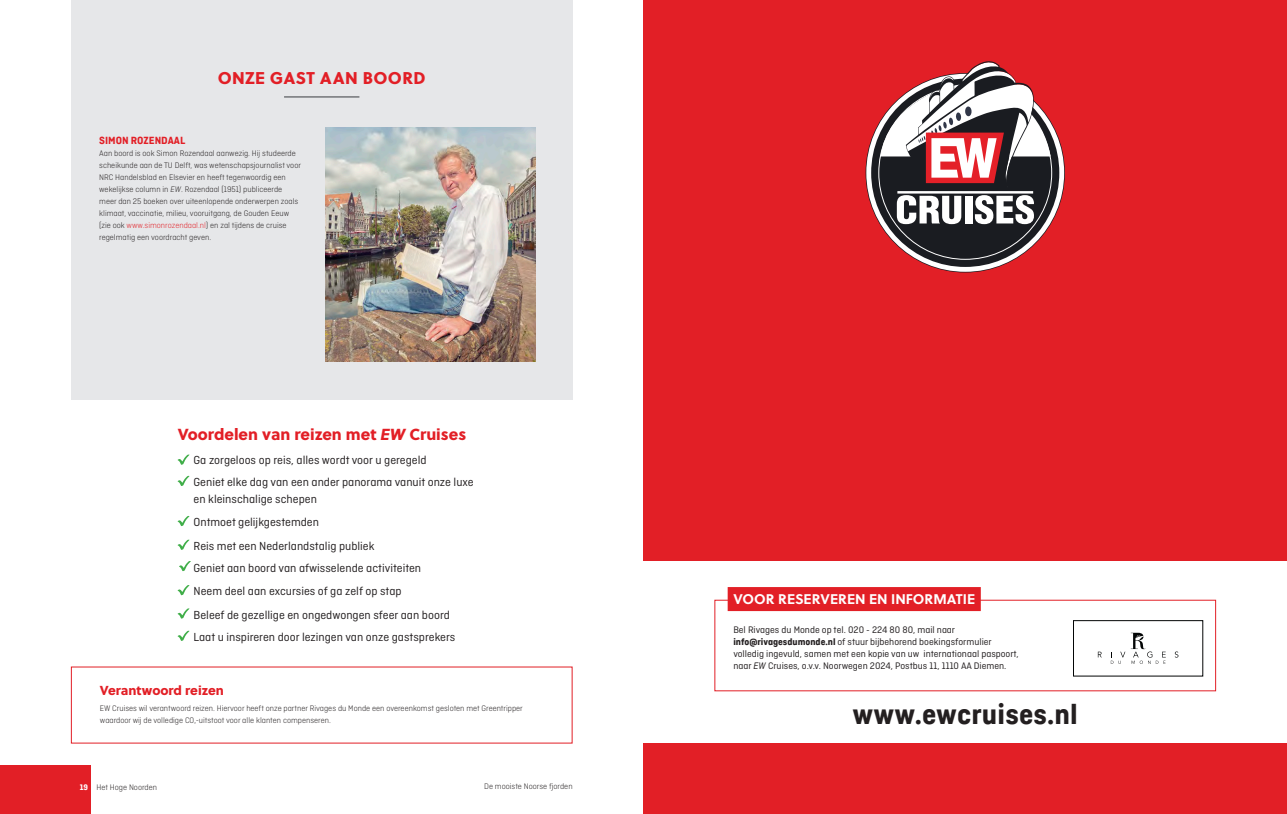
<style>
.page{position:relative;width:1287px;height:814px;background:#fff}
.page>*{position:absolute;margin:0;border:0;box-sizing:border-box;transform-origin:0 0}
.Datum{font:700 30px "Ciutadella";letter-spacing:.005em;color:#231f20}
.t1{font:17px "Soleil Xb";letter-spacing:.02em;color:#e21f26}
.t2{font:16px "Soleil Xb";color:#e21f26}
.gast_titel{font:700 14px "Soleil";color:#fff}
.t3{font:13px "Soleil Xb";color:#e21f26}
.t4{font:12.3px "Ciutadella";color:#231f20}
.Dag_titel_Franklin{font:700 11px "Ciutadella";color:#e21f26}
.Lopende_tekst_Franklin{font:10px "Ciutadella";color:#231f20}
.Lopende_tekst_Franklin-2{font:300 8.5px/12px "Ciutadella";color:#231f20}
.s1{font-style:italic}
.s2{color:#e21f26}
.s3{font-weight:700;color:#fff}
.s4{font-weight:700}
</style>
<div class="page">
<div style="left:0;top:765px;width:91px;height:49px;background:#e21f26"></div>
<div style="left:643px;top:0;width:644px;height:814px;background:#e21f26"></div>
<div style="left:643px;top:561px;width:644px;height:182px;background:#fff"></div>
<svg style="left:866px;top:74px;width:198px;height:198px"></svg>
<div style="left:871px;top:79px;width:188px;height:188px;background:#1a1c21;border-radius:50%"></div>
<svg style="left:878px;top:61px;width:174px;height:199px"></svg>
<div style="left:728px;top:587px;width:253px;height:24px;background:#e21f26"></div>
<svg style="left:1098px;top:651px;width:4px;height:6px"></svg>
<svg style="left:1111px;top:651px;width:14px;height:13px"></svg>
<svg style="left:1175px;top:651px;width:3px;height:6px"></svg>
<svg style="left:1131px;top:632px;width:35px;height:32px"></svg>
<div style="left:1073px;top:620px;width:130px;height:56px;border:1px solid #030505"></div>
<div style="left:71px;top:0;width:502px;height:400px;background:#e6e7e9"></div>
<hr style="left:284px;top:97px;width:75px;height:1px;background:#383c3f">
<img style="left:326px;top:128px;width:210px;height:233px">
<svg style="left:177px;top:454px;width:13px;height:11px"></svg>
<svg style="left:177px;top:475px;width:13px;height:11px"></svg>
<svg style="left:177px;top:516px;width:13px;height:10px"></svg>
<svg style="left:177px;top:539px;width:13px;height:11px"></svg>
<svg style="left:179px;top:561px;width:12px;height:10px"></svg>
<svg style="left:177px;top:585px;width:13px;height:10px"></svg>
<svg style="left:177px;top:608px;width:13px;height:10px"></svg>
<svg style="left:177px;top:630px;width:13px;height:11px"></svg>
<p class="t1" style="left:218px;top:64px;width:210px">ONZE GAST AAN BOORD</p>
<p class="Dag_titel_Franklin" style="left:99px;top:134px;width:87px">SIMON ROZENDAAL</p>
<p class="Lopende_tekst_Franklin-2" style="left:99px;top:147px;width:203px">Aan boord is ook Simon Rozendaal aanwezig. Hij studeerde scheikunde aan de TU Delft, was wetenschapsjournalist voor<br>NRC Handelsblad en Elsevier en heeft tegenwoordig een</p>
<p class="Lopende_tekst_Franklin-2" style="left:99px;top:183px;width:185px">wekelijkse column in <span class="s1">EW</span>. Rozendaal (1951) publiceerde</p>
<p class="Lopende_tekst_Franklin-2" style="left:99px;top:195px;width:201px">meer dan 25 boeken over uiteenlopende onderwerpen zoals klimaat, vaccinatie, milieu, vooruitgang, de Gouden Eeuw</p>
<p class="Lopende_tekst_Franklin-2" style="left:99px;top:219px;width:189px">(zie ook <span class="s2">www.simonrozendaal.nl</span>) en zal tijdens de cruise</p>
<p class="Lopende_tekst_Franklin-2" style="left:99px;top:231px;width:113px">regelmatig een voordracht geven.</p>
<p class="t2" style="left:178px;top:422px;width:290px">Voordelen van reizen met <span class="s1">EW</span> Cruises</p>
<p class="t4" style="left:194px;top:453px;width:235px">Ga zorgeloos op reis, alles wordt voor u geregeld</p>
<p class="t4" style="left:194px;top:475px;width:282px">Geniet elke dag van een ander panorama vanuit onze luxe</p>
<p class="t4" style="left:194px;top:492px;width:125px">en kleinschalige schepen</p>
<p class="t4" style="left:194px;top:515px;width:127px">Ontmoet gelijkgestemden</p>
<p class="t4" style="left:194px;top:539px;width:183px">Reis met een Nederlandstalig publiek</p>
<p class="t4" style="left:194px;top:561px;width:229px">Geniet aan boord van afwisselende activiteiten</p>
<p class="t4" style="left:194px;top:584px;width:210px">Neem deel aan excursies of ga zelf op stap</p>
<p class="t4" style="left:194px;top:608px;width:258px">Beleef de gezellige en ongedwongen sfeer aan boord</p>
<p class="t4" style="left:194px;top:630px;width:263px">Laat u inspireren door lezingen van onze gastsprekers</p>
<p class="t3" style="left:100px;top:680px;width:126px">Verantwoord reizen</p>
<p class="Lopende_tekst_Franklin-2" style="left:100px;top:702px;width:424px">EW Cruises wil verantwoord reizen. Hiervoor heeft onze partner Rivages du Monde een overeenkomst gesloten met Greentripper waardoor wij de volledige CO<sub>²</sub>-uitstoot voor alle klanten compenseren.</p>
<p class="Lopende_tekst_Franklin-2" style="left:80px;top:780px;width:79px"><span class="s3">19</span> Het Hoge Noorden</p>
<p class="Lopende_tekst_Franklin-2" style="left:484px;top:780px;width:90px">De mooiste Noorse fjorden</p>
<p class="gast_titel" style="left:733px;top:588px;width:243px">VOOR RESERVEREN EN INFORMATIE</p>
<p class="Lopende_tekst_Franklin" style="left:733px;top:624px;width:223px">Bel Rivages du Monde op tel. 020 - 224 80 80, mail naar</p>
<p class="Lopende_tekst_Franklin" style="left:733px;top:636px;width:260px"><span class="s4">info@rivagesdumonde.nl</span> of stuur bijbehorend boekingsformulier</p>
<p class="Lopende_tekst_Franklin" style="left:733px;top:648px;width:287px">volledig ingevuld, samen met een kopie van uw internationaal paspoort,</p>
<p class="Lopende_tekst_Franklin" style="left:733px;top:660px;width:275px">naar <span class="s1">EW</span> Cruises, o.v.v. Noorwegen 2024, Postbus 11, 1110 AA Diemen.</p>
<p class="Datum" style="left:853px;top:696px;width:227px">www.ewcruises.nl</p>
</div>
